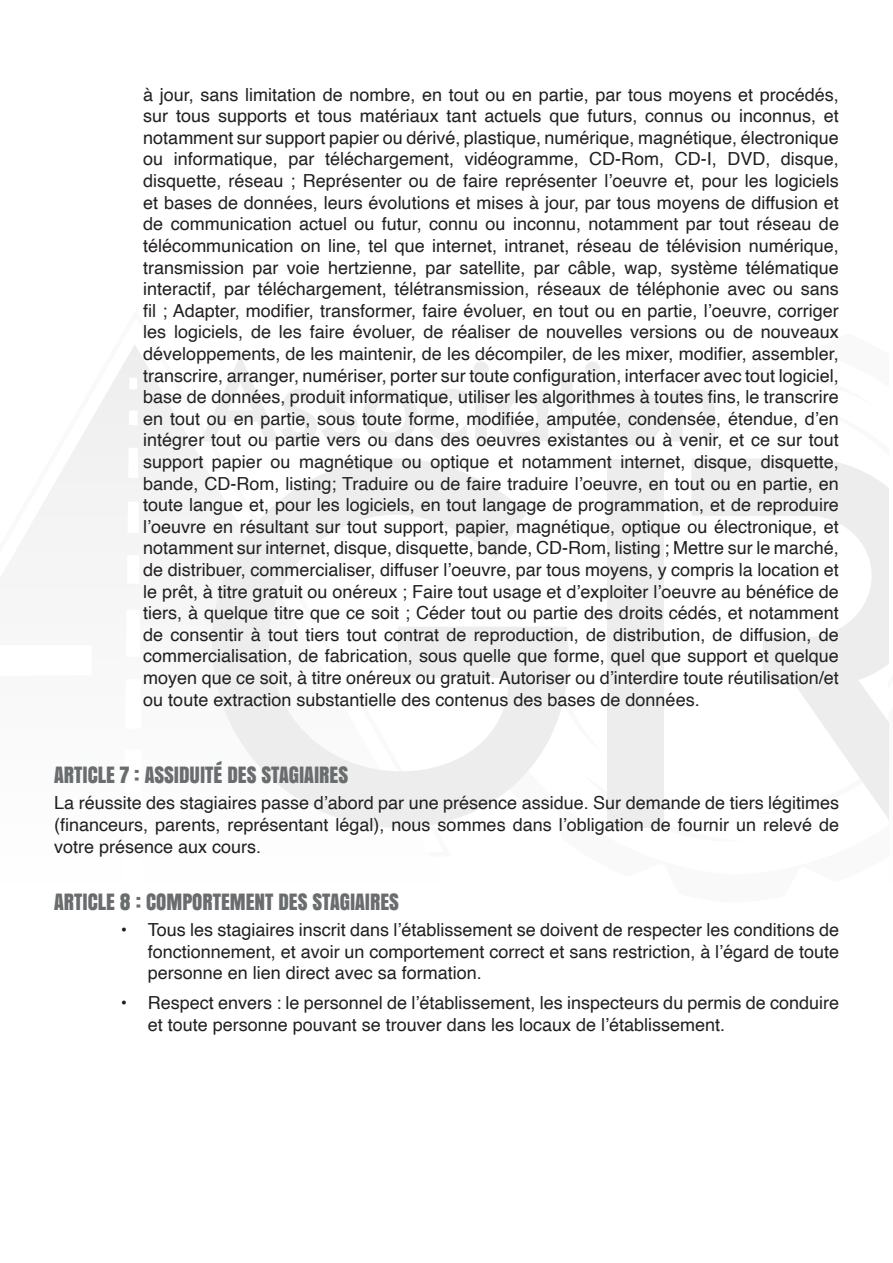
<style>
.page{position:relative;width:893px;height:1263px;background:#fff}
.page>*{position:absolute;margin:0;border:0;box-sizing:border-box;transform-origin:0 0}
.t1{font:500 107.55px "Futura";letter-spacing:-.03em;color:#231f20}
.t2{font:21px "Anton";color:#696d6e}
.t3{font:18px/21.6px "Helvetica";color:#231f20;text-align:justify}
</style>
<div class="page">
<svg style="left:13px;top:345px;width:199px;height:212px"></svg>
<div style="left:127px;top:555px;width:12px;height:29px;background:#fff"></div>
<div style="left:128px;top:502px;width:11px;height:31px;background:#fff"></div>
<div style="left:128px;top:448px;width:10px;height:30px;background:#fff"></div>
<div style="left:129px;top:411px;width:9px;height:14px;background:#fff"></div>
<div style="left:129px;top:378px;width:8px;height:11px;background:#fff"></div>
<svg style="left:212px;top:458px;width:300px;height:370px"></svg>
<svg style="left:512px;top:389px;width:377px;height:439px"></svg>
<p class="t3" style="left:143px;top:84px;width:697px">à jour, sans limitation de nombre, en tout ou en partie, par tous moyens et procédés, sur tous supports et tous matériaux tant actuels que futurs, connus ou inconnus, et notamment sur support papier ou dérivé, plastique, numérique, magnétique, électronique ou informatique, par téléchargement, vidéogramme, CD-Rom, CD-I, DVD, disque, disquette, réseau ; Représenter ou de faire représenter l’oeuvre et, pour les logiciels et bases de données, leurs évolutions et mises à jour, par tous moyens de diffusion et de communication actuel ou futur, connu ou inconnu, notamment par tout réseau de télécommunication on line, tel que internet, intranet, réseau de télévision numérique, transmission par voie hertzienne, par satellite, par câble, wap, système télématique interactif, par téléchargement, télétransmission, réseaux de téléphonie avec ou sans fil ; Adapter, modifier, transformer, faire évoluer, en tout ou en partie, l’oeuvre, corriger les logiciels, de les faire évoluer, de réaliser de nouvelles versions ou de nouveaux développements, de les maintenir, de les décompiler, de les mixer, modifier, assembler, transcrire, arranger, numériser, porter sur toute configuration, interfacer avec tout logiciel, base de données, produit informatique, utiliser les algorithmes à toutes fins, le transcrire en tout ou en partie, sous toute forme, modifiée, amputée, condensée, étendue, d’en intégrer tout ou partie vers ou dans des oeuvres existantes ou à venir, et ce sur tout support papier ou magnétique ou optique et notamment internet, disque, disquette, bande, CD-Rom, listing; Traduire ou de faire traduire l’oeuvre, en tout ou en partie, en toute langue et, pour les logiciels, en tout langage de programmation, et de reproduire l’oeuvre en résultant sur tout support, papier, magnétique, optique ou électronique, et notamment sur internet, disque, disquette, bande, CD-Rom, listing ; Mettre sur le marché, de distribuer, commercialiser, diffuser l’oeuvre, par tous moyens, y compris la location et le prêt, à titre gratuit ou onéreux ; Faire tout usage et d’exploiter l’oeuvre au bénéfice de tiers, à quelque titre que ce soit ; Céder tout ou partie des droits cédés, et notamment de consentir à tout tiers tout contrat de reproduction, de distribution, de diffusion, de commercialisation, de fabrication, sous quelle que forme, quel que support et quelque moyen que ce soit, à titre onéreux ou gratuit. Autoriser ou d’interdire toute réutilisation/et ou toute extraction substantielle des contenus des bases de données.</p>
<h1 class="t1" style="left:200px;top:328px;width:524px">Associati n</h1>
<p class="t2" style="left:54px;top:758px;width:295px">ARTICLE 7 : ASSIDUITÉ DES STAGIAIRES</p>
<p class="t3" style="left:54px;top:793px;width:786px">La réussite des stagiaires passe d’abord par une présence assidue. Sur demande de tiers légitimes (financeurs, parents, représentant légal), nous sommes dans l’obligation de fournir un relevé de votre présence aux cours.</p>
<p class="t2" style="left:54px;top:885px;width:346px">ARTICLE 8 : COMPORTEMENT DES STAGIAIRES</p>
<p class="t3" style="left:148px;top:919px;width:693px;text-indent:-27px">• Tous les stagiaires inscrit dans l’établissement se doivent de respecter les conditions de fonctionnement, et avoir un comportement correct et sans restriction, à l’égard de toute personne en lien direct avec sa formation.</p>
<p class="t3" style="left:148px;top:993px;width:693px;text-indent:-27px">• Respect envers : le personnel de l’établissement, les inspecteurs du permis de conduire et toute personne pouvant se trouver dans les locaux de l’établissement.</p>
</div>
